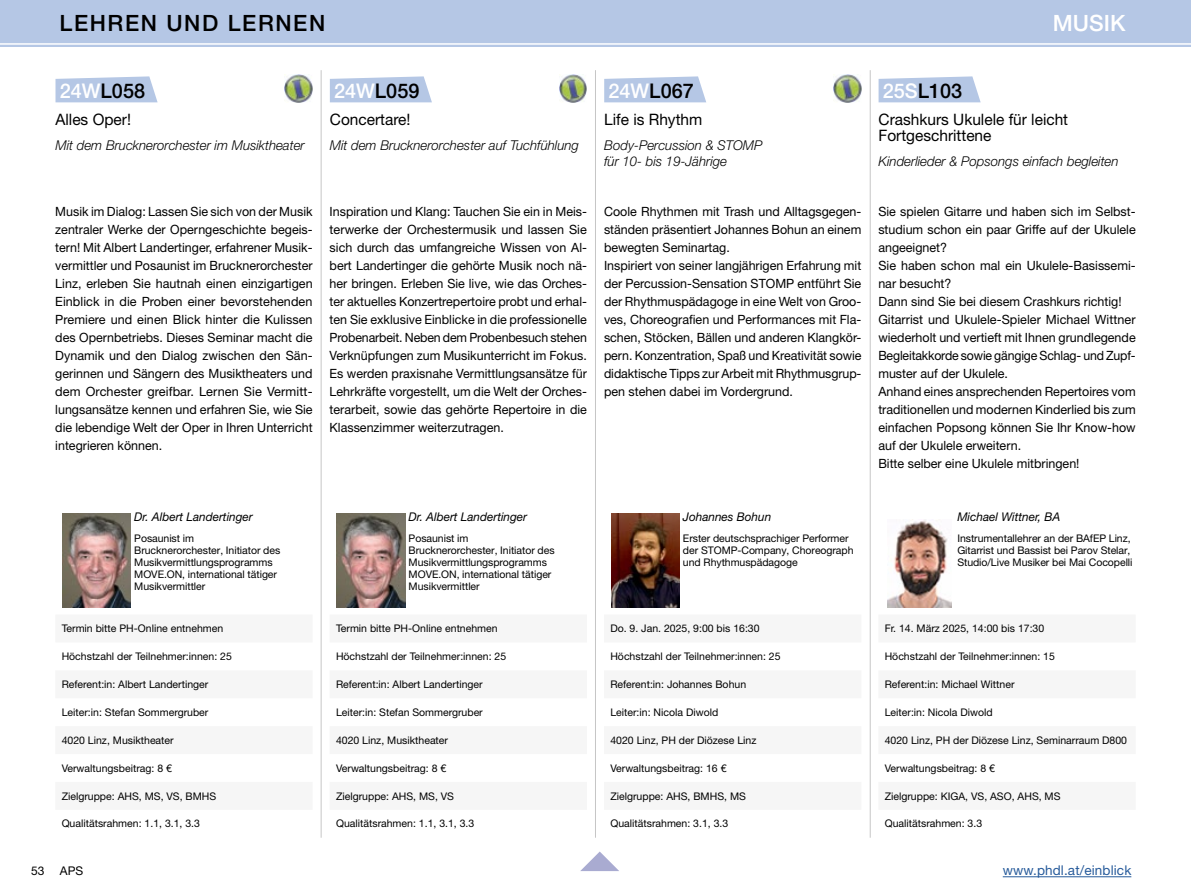
<style>
.page{position:relative;width:1191px;height:893px;background:#fff}
.page>*{position:absolute;margin:0;border:0;box-sizing:border-box;transform-origin:0 0}
.t1{font:500 22.5px "Helvetica Neue LT Std";letter-spacing:.07em;color:#000}
.t2{font:500 22.5px "Helvetica Neue LT Std";color:#fff}
.t3{font:500 20.25px "Helvetica Neue LT Std";color:#000}
.t4{font:15.75px/16.5px "Helvetica Neue LT Std";color:#000}
.t5{font:italic 300 13.5px/16.5px "Helvetica Neue LT Std";color:#000}
.t6{font:13.5px "Helvetica Neue LT Std";letter-spacing:.01em;color:#275b9b}
.t7{font:12.75px/18px "Helvetica Neue LT Std";color:#000;text-align:justify}
.t8{font:italic 12px "Helvetica Neue LT Std";color:#000}
.t9{font:12px "Helvetica Neue LT Std";color:#000}
.t10{font:10.5px/12px "Helvetica Neue LT Std";color:#000}
.s1{color:#fff}
</style>
<div class="page">
<div style="left:0;top:0;width:1191px;height:47px;background:#b5c7e5"></div>
<hr style="left:0;top:43px;width:1191px;height:2px;background:#fff">
<svg style="left:55px;top:76px;width:103px;height:26px;background:#bccde7"></svg>
<img style="left:62px;top:513px;width:69px;height:94px">
<svg style="left:330px;top:76px;width:102px;height:26px;background:#bccce7"></svg>
<img style="left:337px;top:513px;width:68px;height:94px">
<img style="left:285px;top:74px;width:28px;height:28px">
<img style="left:559px;top:74px;width:28px;height:28px">
<img style="left:833px;top:74px;width:28px;height:28px">
<svg style="left:604px;top:76px;width:102px;height:26px;background:#bccce7"></svg>
<img style="left:611px;top:513px;width:68px;height:94px">
<svg style="left:878px;top:76px;width:102px;height:26px;background:#bccce7"></svg>
<img style="left:887px;top:519px;width:64px;height:88px">
<hr style="left:321px;top:70px;width:1px;height:768px;background:#c6c6c6">
<hr style="left:595px;top:70px;width:1px;height:768px;background:#c6c6c6">
<hr style="left:870px;top:70px;width:1px;height:768px;background:#c6c6c6">
<hr style="left:1002px;top:876px;width:129px;height:1px;background:#275b9b">
<svg style="left:580px;top:851px;width:39px;height:20px"></svg>
<h1 class="t1" style="left:60px;top:10px;width:267px">LEHREN UND LERNEN</h1>
<h1 class="t2" style="left:1053px;top:10px;width:74px">MUSIK</h1>
<h2 class="t3" style="left:60px;top:79px;width:87px"><span class="s1">24W</span>L058</h2>
<p class="t4" style="left:55px;top:111px;width:77px">Alles Oper!</p>
<p class="t5" style="left:55px;top:136px;width:251px">Mit dem Brucknerorchester im Musiktheater</p>
<h2 class="t3" style="left:334px;top:79px;width:87px"><span class="s1">24W</span>L059</h2>
<p class="t4" style="left:330px;top:111px;width:82px">Concertare!</p>
<p class="t5" style="left:330px;top:136px;width:250px">Mit dem Brucknerorchester auf Tuchfühlung</p>
<p class="t7" style="left:55px;top:202px;width:259px">Musik im Dialog: Lassen Sie sich von der Musik zentraler Werke der Operngeschichte begeis&shy;tern! Mit Albert Landertinger, erfahrener Musik&shy;vermittler und Posaunist im Brucknerorchester Linz, erleben Sie hautnah einen einzigartigen Einblick in die Proben einer bevorstehenden Premiere und einen Blick hinter die Kulissen des Opernbetriebs. Dieses Seminar macht die Dynamik und den Dialog zwischen den Sän&shy;gerinnen und Sängern des Musiktheaters und dem Orchester greifbar. Lernen Sie Vermitt&shy;lungsansätze kennen und erfahren Sie, wie Sie die lebendige Welt der Oper in Ihren Unterricht integrieren können.</p>
<p class="t7" style="left:330px;top:202px;width:259px">Inspiration und Klang: Tauchen Sie ein in Meis&shy;terwerke der Orchestermusik und lassen Sie sich durch das umfangreiche Wissen von Al&shy;bert Landertinger die gehörte Musik noch nä&shy;her bringen. Erleben Sie live, wie das Orches&shy;ter aktuelles Konzertrepertoire probt und erhal&shy;ten Sie exklusive Einblicke in die professionelle Probenarbeit. Neben dem Probenbesuch stehen Verknüpfungen zum Musikunterricht im Fokus.<br>Es werden praxisnahe Vermittlungsansätze für Lehrkräfte vorgestellt, um die Welt der Orches&shy;terarbeit, sowie das gehörte Repertoire in die Klassenzimmer weiterzutragen.</p>
<p class="t8" style="left:134px;top:510px;width:120px">Dr. Albert Landertinger</p>
<p class="t10" style="left:134px;top:532px;width:147px">Posaunist im<br>Brucknerorchester, Initiator des<br>Musikvermittlungsprogramms<br>MOVE.ON, international tätiger<br>Musikvermittler</p>
<p class="t10" style="left:62px;top:622px;width:163px">Termin bitte PH-Online entnehmen</p>
<p class="t10" style="left:62px;top:650px;width:172px">Höchstzahl der Teilnehmer:innen: 25</p>
<p class="t10" style="left:62px;top:678px;width:148px">Referent:in: Albert Landertinger</p>
<p class="t10" style="left:62px;top:706px;width:148px">Leiter:in: Stefan Sommergruber</p>
<p class="t10" style="left:62px;top:734px;width:114px">4020 Linz, Musiktheater</p>
<p class="t10" style="left:62px;top:762px;width:112px">Verwaltungsbeitrag: 8 €</p>
<p class="t10" style="left:62px;top:790px;width:156px">Zielgruppe: AHS, MS, VS, BMHS</p>
<p class="t10" style="left:62px;top:818px;width:140px">Qualitätsrahmen: 1.1, 3.1, 3.3</p>
<p class="t8" style="left:408px;top:510px;width:120px">Dr. Albert Landertinger</p>
<p class="t10" style="left:408px;top:532px;width:147px">Posaunist im<br>Brucknerorchester, Initiator des<br>Musikvermittlungsprogramms<br>MOVE.ON, international tätiger<br>Musikvermittler</p>
<p class="t10" style="left:336px;top:622px;width:163px">Termin bitte PH-Online entnehmen</p>
<p class="t10" style="left:336px;top:650px;width:172px">Höchstzahl der Teilnehmer:innen: 25</p>
<p class="t10" style="left:336px;top:678px;width:148px">Referent:in: Albert Landertinger</p>
<p class="t10" style="left:336px;top:706px;width:148px">Leiter:in: Stefan Sommergruber</p>
<p class="t10" style="left:336px;top:734px;width:114px">4020 Linz, Musiktheater</p>
<p class="t10" style="left:336px;top:762px;width:112px">Verwaltungsbeitrag: 8 €</p>
<p class="t10" style="left:336px;top:790px;width:120px">Zielgruppe: AHS, MS, VS</p>
<p class="t10" style="left:336px;top:818px;width:140px">Qualitätsrahmen: 1.1, 3.1, 3.3</p>
<h2 class="t3" style="left:608px;top:79px;width:87px"><span class="s1">24W</span>L067</h2>
<p class="t4" style="left:604px;top:111px;width:100px">Life is Rhythm</p>
<p class="t5" style="left:604px;top:136px;width:160px">Body-Percussion &amp; STOMP für 10- bis 19-Jährige</p>
<p class="t7" style="left:604px;top:202px;width:259px;text-align:left">Coole Rhythmen mit Trash und Alltagsgegen&shy;ständen präsentiert Johannes Bohun an einem bewegten Seminartag.<br>Inspiriert von seiner langjährigen Erfahrung mit der Percussion-Sensation STOMP entführt Sie der Rhythmuspädagoge in eine Welt von Groo&shy;ves, Choreografien und Performances mit Fla&shy;schen, Stöcken, Bällen und anderen Klangkör&shy;pern. Konzentration, Spaß und Kreativität sowie didaktische Tipps zur Arbeit mit Rhythmusgrup&shy;pen stehen dabei im Vordergrund.</p>
<p class="t8" style="left:683px;top:510px;width:90px">Johannes Bohun</p>
<p class="t10" style="left:683px;top:532px;width:172px">Erster deutschsprachiger Performer der STOMP-Company, Choreograph und Rhythmuspädagoge</p>
<h2 class="t3" style="left:882px;top:79px;width:81px"><span class="s1">25S</span>L103</h2>
<p class="t4" style="left:878px;top:111px;width:191px">Crashkurs Ukulele für leicht<br>Fortgeschrittene</p>
<p class="t5" style="left:878px;top:153px;width:241px">Kinderlieder &amp; Popsongs einfach begleiten</p>
<p class="t7" style="left:878px;top:202px;width:259px;text-align:left">Sie spielen Gitarre und haben sich im Selbst&shy;studium schon ein paar Griffe auf der Ukulele angeeignet?<br>Sie haben schon mal ein Ukulele-Basissemi&shy;nar besucht?<br>Dann sind Sie bei diesem Crashkurs richtig!<br>Gitarrist und Ukulele-Spieler Michael Wittner wiederholt und vertieft mit Ihnen grundlegende Begleitakkorde sowie gängige Schlag- und Zupf&shy;muster auf der Ukulele.<br>Anhand eines ansprechenden Repertoires vom traditionellen und modernen Kinderlied bis zum einfachen Popsong können Sie Ihr Know-how auf der Ukulele erweitern.<br>Bitte selber eine Ukulele mitbringen!</p>
<p class="t8" style="left:957px;top:510px;width:105px">Michael Wittner, BA</p>
<p class="t10" style="left:957px;top:532px;width:177px">Instrumentallehrer an der BAfEP Linz,<br>Gitarrist und Bassist bei Parov Stelar,<br>Studio/Live Musiker bei Mai Cocopelli</p>
<p class="t10" style="left:610px;top:622px;width:151px">Do. 9. Jan. 2025, 9:00 bis 16:30</p>
<p class="t10" style="left:610px;top:650px;width:172px">Höchstzahl der Teilnehmer:innen: 25</p>
<p class="t10" style="left:610px;top:678px;width:137px">Referent:in: Johannes Bohun</p>
<p class="t10" style="left:610px;top:706px;width:109px">Leiter:in: Nicola Diwold</p>
<p class="t10" style="left:610px;top:734px;width:148px">4020 Linz, PH der Diözese Linz</p>
<p class="t10" style="left:610px;top:762px;width:118px">Verwaltungsbeitrag: 16 €</p>
<p class="t10" style="left:610px;top:790px;width:137px">Zielgruppe: AHS, BMHS, MS</p>
<p class="t10" style="left:610px;top:818px;width:119px">Qualitätsrahmen: 3.1, 3.3</p>
<p class="t10" style="left:884px;top:622px;width:161px">Fr. 14. März 2025, 14:00 bis 17:30</p>
<p class="t10" style="left:884px;top:650px;width:172px">Höchstzahl der Teilnehmer:innen: 15</p>
<p class="t10" style="left:884px;top:678px;width:131px">Referent:in: Michael Wittner</p>
<p class="t10" style="left:884px;top:706px;width:109px">Leiter:in: Nicola Diwold</p>
<p class="t10" style="left:884px;top:734px;width:244px">4020 Linz, PH der Diözese Linz, Seminarraum D800</p>
<p class="t10" style="left:884px;top:762px;width:112px">Verwaltungsbeitrag: 8 €</p>
<p class="t10" style="left:884px;top:790px;width:177px">Zielgruppe: KIGA, VS, ASO, AHS, MS</p>
<p class="t10" style="left:884px;top:818px;width:99px">Qualitätsrahmen: 3.3</p>
<p class="t9" style="left:31px;top:864px;width:15px">53</p>
<p class="t9" style="left:60px;top:864px;width:25px">APS</p>
<p class="t6" style="left:1002px;top:862px;width:130px">www.phdl.at/einblick</p>
</div>
